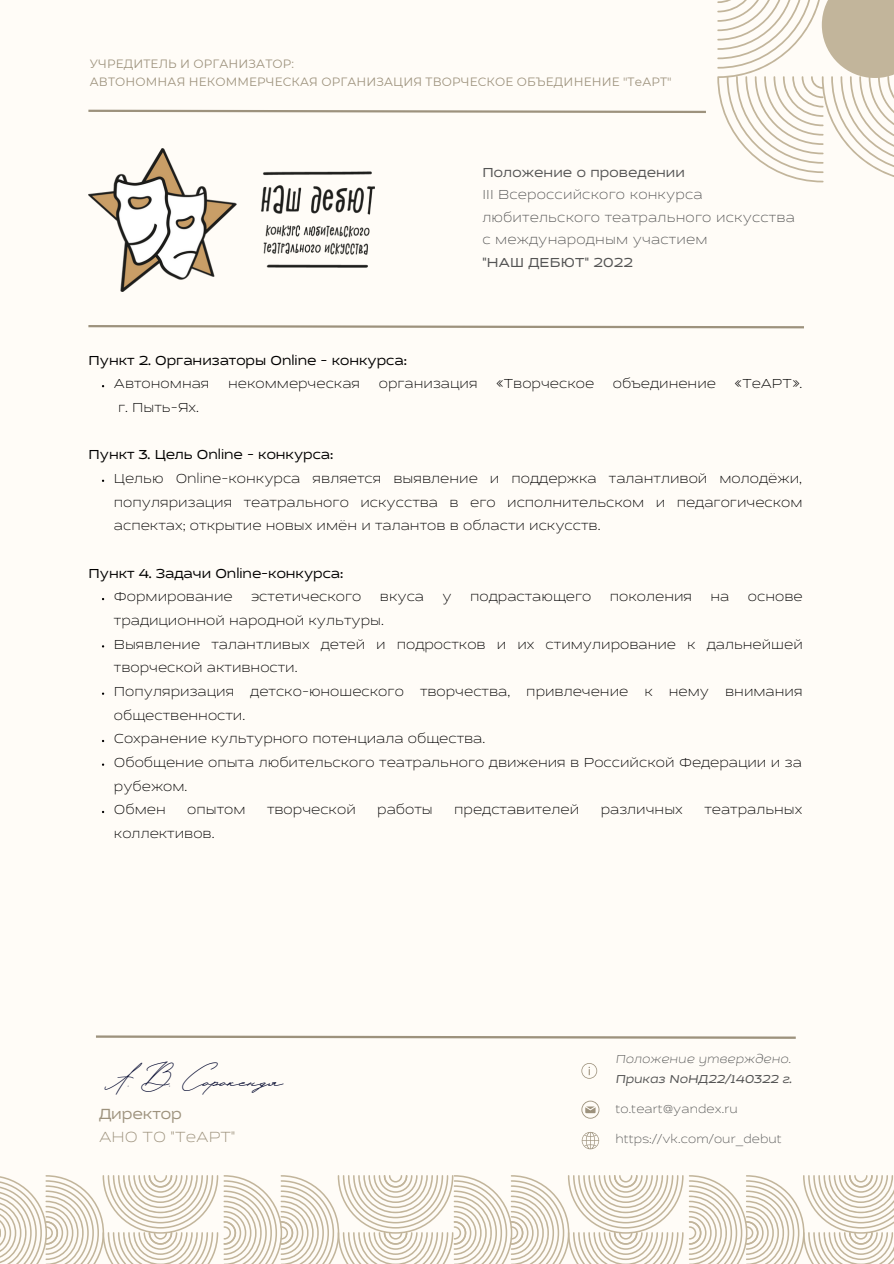
<style>
.page{position:relative;width:894px;height:1264px;background:#fff}
.page>*{position:absolute;margin:0;border:0;box-sizing:border-box;transform-origin:0 0}
.t1{font:35.25px "Hello January Cyrillic Script";color:#050a30}
.t2{font:200 expanded 16.95px "Cedra 4 F";color:#9d927d}
.t3{font:expanded 16.95px "Cedra 4 F";color:#9d927d}
.t4{font:200 expanded 15px/23.7px "Cedra 4 F";color:#000}
.t5{font:expanded 15px "Cedra 4 F";color:#000}
.t6{font:200 expanded 15px/22.5px "Cedra 4 F";letter-spacing:.01em;color:#545454}
.t7{font:expanded 15px "Cedra 4 F";letter-spacing:.01em;color:#545454}
.t8{font:200 expanded 13.2px "Cedra 4 F";letter-spacing:.01em;color:#545454}
.t9{font:italic expanded 13.2px/19.8px "Cedra 4 F";letter-spacing:.01em;color:#545454}
.t10{font:12px "Montserrat";letter-spacing:.01em;color:#9d927d}
.s1{font-weight:200}
</style>
<div class="page">
<div style="left:0;top:0;width:893px;height:1263px;background:#fffcf7"></div>
<svg style="left:0;top:1175px;width:893px;height:88px"></svg>
<svg style="left:717px;top:0;width:176px;height:182px"></svg>
<svg style="left:581px;top:1131px;width:18px;height:18px"></svg>
<svg style="left:581px;top:1063px;width:16px;height:15px"></svg>
<svg style="left:581px;top:1100px;width:18px;height:18px"></svg>
<svg style="left:96px;top:1035px;width:700px;height:4px"></svg>
<img style="left:88px;top:148px;width:286px;height:143px">
<svg style="left:88px;top:325px;width:716px;height:4px"></svg>
<svg style="left:88px;top:109px;width:618px;height:4px"></svg>
<p class="t10" style="left:90px;top:57px;width:206px">УЧРЕДИТЕЛЬ И ОРГАНИЗАТОР:</p>
<p class="t10" style="left:90px;top:75px;width:583px">АВТОНОМНАЯ НЕКОММЕРЧЕСКАЯ ОРГАНИЗАЦИЯ ТВОРЧЕСКОЕ ОБЪЕДИНЕНИЕ "ТеАРТ"</p>
<p class="t5" style="left:88px;top:351px;width:320px">Пункт 2. Организаторы Online - конкурса:</p>
<p class="t7" style="left:482px;top:163px;width:204px">Положение о проведении</p>
<p class="t6" style="left:482px;top:183px;width:314px">III Всероссийского конкурса любительского театрального искусства</p>
<p class="t6" style="left:482px;top:228px;width:227px">с международным участием</p>
<p class="t7" style="left:482px;top:253px;width:152px">"НАШ ДЕБЮТ" 2022</p>
<p class="t4" style="left:114px;top:371px;width:689px">Автономная некоммерческая организация «Творческое объединение «ТеАРТ». г. Пыть-Ях.</p>
<p class="t5" style="left:88px;top:445px;width:246px">Пункт 3. Цель Online - конкурса:</p>
<p class="t4" style="left:114px;top:466px;width:690px;text-align:justify">Целью Online-конкурса является выявление и поддержка талантливой молодёжи, популяризация театрального искусства в его исполнительском и педагогическом аспектах; открытие новых имён и талантов в области искусств.</p>
<p class="t5" style="left:88px;top:563px;width:256px">Пункт 4. Задачи Online-конкурса:</p>
<p class="t4" style="left:114px;top:584px;width:690px">Формирование эстетического вкуса у подрастающего поколения на основе традиционной народной культуры.</p>
<p class="t4" style="left:114px;top:631px;width:690px">Выявление талантливых детей и подростков и их стимулирование к дальнейшей творческой активности.</p>
<p class="t4" style="left:114px;top:679px;width:690px">Популяризация детско-юношеского творчества, привлечение к нему внимания общественности.</p>
<p class="t4" style="left:114px;top:726px;width:373px">Сохранение культурного потенциала общества.</p>
<p class="t4" style="left:114px;top:750px;width:689px">Обобщение опыта любительского театрального движения в Российской Федерации и за рубежом.</p>
<p class="t4" style="left:114px;top:797px;width:53px">Обмен</p>
<p class="t4" style="left:187px;top:797px;width:60px">опытом</p>
<p class="t4" style="left:267px;top:797px;width:90px">творческой</p>
<p class="t4" style="left:377px;top:797px;width:57px">работы</p>
<p class="t4" style="left:454px;top:797px;width:126px">представителей</p>
<p class="t4" style="left:600px;top:797px;width:84px">различных</p>
<p class="t4" style="left:704px;top:797px;width:100px">театральных</p>
<p class="t4" style="left:114px;top:820px;width:102px">коллективов.</p>
<p class="t1" style="left:99px;top:1053px;width:186px">А.В.Сорокендя</p>
<p class="t3" style="left:99px;top:1103px;width:84px">Директор</p>
<p class="t2" style="left:99px;top:1126px;width:138px">АНО ТО "ТеАРТ"</p>
<p class="t9" style="left:615px;top:1048px;width:178px"><span class="s1">Положение утверждено.<br></span>Приказ NoНД22/140322 г.</p>
<p class="t8" style="left:615px;top:1100px;width:124px">to.teart@yandex.ru</p>
<p class="t8" style="left:615px;top:1130px;width:168px">https://vk.com/our_debut</p>
</div>
